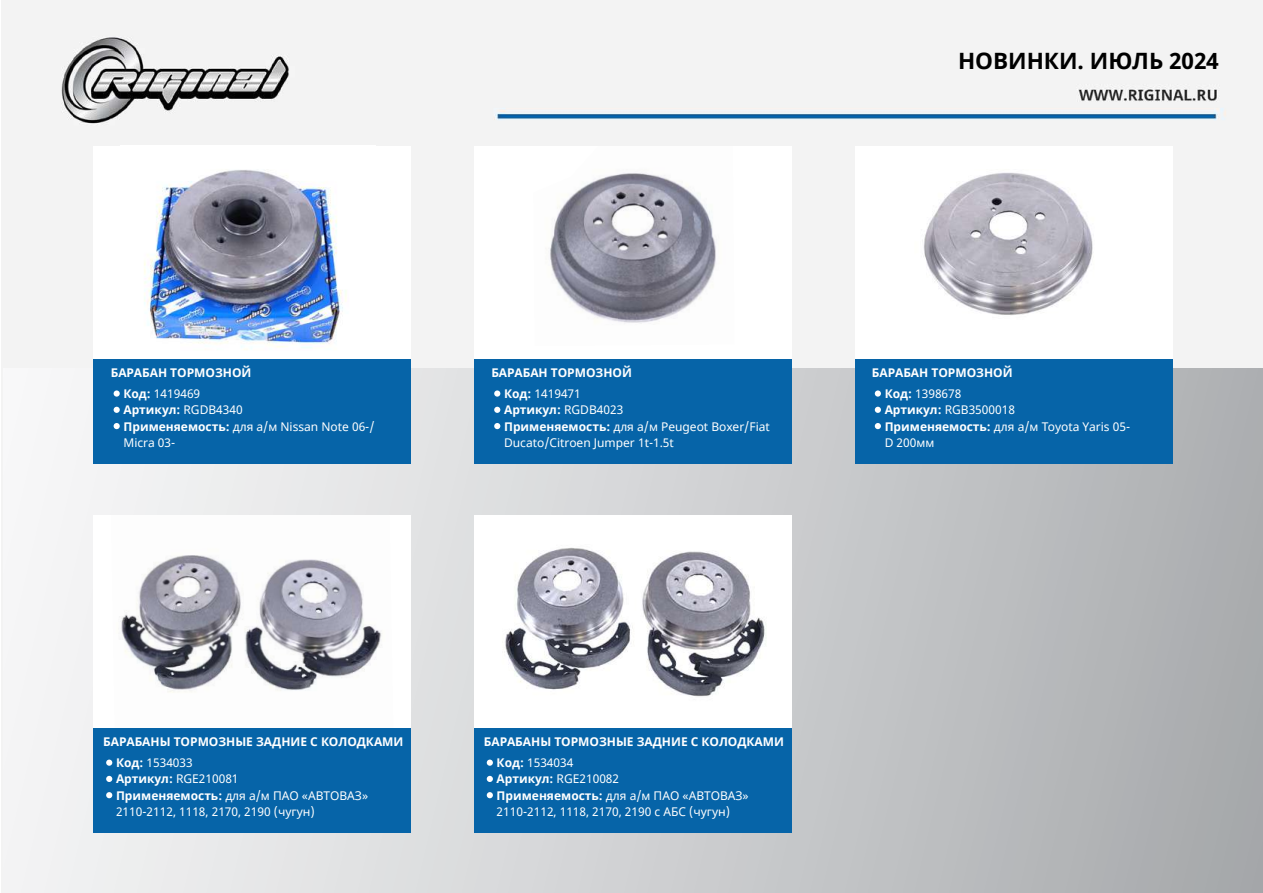
<style>
.page{position:relative;width:1263px;height:893px;background:#fff}
.page>*{position:absolute;margin:0;border:0;box-sizing:border-box;transform-origin:0 0}
.t1{font:700 22.5px "Noto Sans";color:#000}
.t2{font:12px/16.5px "Noto Sans";color:#fff}
.t3{font:700 12px "Noto Sans";color:#fff}
.s1{font-weight:700}
</style>
<div class="page">
<div style="left:2px;top:0;width:1261px;height:893px;background:#f3f3f3"></div>
<div style="left:3px;top:368px;width:1260px;height:525px;background:linear-gradient(to right,#f4f6f8,#aaadaf)"></div>
<div style="left:94px;top:146px;width:317px;height:317px;background:#fff"></div>
<div style="left:855px;top:146px;width:317px;height:317px;background:#fff"></div>
<div style="left:474px;top:146px;width:318px;height:317px;background:#fff"></div>
<div style="left:94px;top:515px;width:317px;height:317px;background:#fff"></div>
<div style="left:474px;top:515px;width:318px;height:317px;background:#fff"></div>
<img style="left:144px;top:170px;width:203px;height:180px">
<img style="left:550px;top:173px;width:166px;height:150px">
<img style="left:120px;top:555px;width:262px;height:138px">
<img style="left:504px;top:547px;width:262px;height:150px">
<img style="left:923px;top:172px;width:170px;height:143px">
<div style="left:94px;top:359px;width:317px;height:104px;background:#0664a8"></div>
<div style="left:855px;top:359px;width:317px;height:104px;background:#0664a8"></div>
<div style="left:474px;top:359px;width:318px;height:104px;background:#0664a8"></div>
<div style="left:94px;top:728px;width:317px;height:104px;background:#0664a8"></div>
<div style="left:474px;top:728px;width:318px;height:104px;background:#0664a8"></div>
<div style="left:114px;top:390px;width:6px;height:7px;background:#fff;border-radius:50%"></div>
<svg style="left:114px;top:407px;width:6px;height:6px"></svg>
<svg style="left:114px;top:423px;width:6px;height:6px"></svg>
<div style="left:875px;top:390px;width:6px;height:7px;background:#fff;border-radius:50%"></div>
<svg style="left:875px;top:407px;width:6px;height:6px"></svg>
<svg style="left:875px;top:423px;width:6px;height:6px"></svg>
<div style="left:494px;top:390px;width:6px;height:7px;background:#fff;border-radius:50%"></div>
<svg style="left:494px;top:407px;width:6px;height:6px"></svg>
<svg style="left:494px;top:423px;width:6px;height:6px"></svg>
<svg style="left:106px;top:760px;width:6px;height:6px"></svg>
<svg style="left:106px;top:776px;width:6px;height:6px"></svg>
<svg style="left:106px;top:792px;width:6px;height:6px"></svg>
<svg style="left:487px;top:760px;width:6px;height:6px"></svg>
<svg style="left:487px;top:776px;width:6px;height:6px"></svg>
<svg style="left:487px;top:792px;width:6px;height:6px"></svg>
<h1 class="t1" style="left:958px;top:45px;width:262px">НОВИНКИ. ИЮЛЬ 2024</h1>
<p class="t3" style="left:111px;top:364px;width:142px">БАРАБАН ТОРМОЗНОЙ</p>
<p class="t2" style="left:123px;top:386px;width:253px"><span class="s1">Код:</span> 1419469<br><span class="s1">Артикул:</span> RGDB4340<br><span class="s1">Применяемость:</span> для а/м Nissan Note 06-/<br>Micra 03-</p>
<p class="t3" style="left:491px;top:364px;width:142px">БАРАБАН ТОРМОЗНОЙ</p>
<p class="t2" style="left:504px;top:386px;width:267px"><span class="s1">Код:</span> 1419471<br><span class="s1">Артикул:</span> RGDB4023<br><span class="s1">Применяемость:</span> для а/м Peugeot Boxer/Fiat<br>Ducato/Citroen Jumper 1t-1.5t</p>
<p class="t3" style="left:872px;top:364px;width:142px">БАРАБАН ТОРМОЗНОЙ</p>
<p class="t2" style="left:885px;top:386px;width:247px"><span class="s1">Код:</span> 1398678<br><span class="s1">Артикул:</span> RGB3500018<br><span class="s1">Применяемость:</span> для а/м Toyota Yaris 05-<br>D 200мм</p>
<p class="t3" style="left:103px;top:733px;width:302px">БАРАБАНЫ ТОРМОЗНЫЕ ЗАДНИЕ С КОЛОДКАМИ</p>
<p class="t2" style="left:116px;top:755px;width:254px"><span class="s1">Код:</span> 1534033<br><span class="s1">Артикул:</span> RGE210081<br><span class="s1">Применяемость:</span> для а/м ПАО «АВТОВАЗ»<br>2110-2112, 1118, 2170, 2190 (чугун)</p>
<p class="t3" style="left:484px;top:733px;width:302px">БАРАБАНЫ ТОРМОЗНЫЕ ЗАДНИЕ С КОЛОДКАМИ</p>
<p class="t2" style="left:497px;top:755px;width:254px"><span class="s1">Код:</span> 1534034<br><span class="s1">Артикул:</span> RGE210082<br><span class="s1">Применяемость:</span> для а/м ПАО «АВТОВАЗ»<br>2110-2112, 1118, 2170, 2190 с АБС (чугун)</p>
</div>
